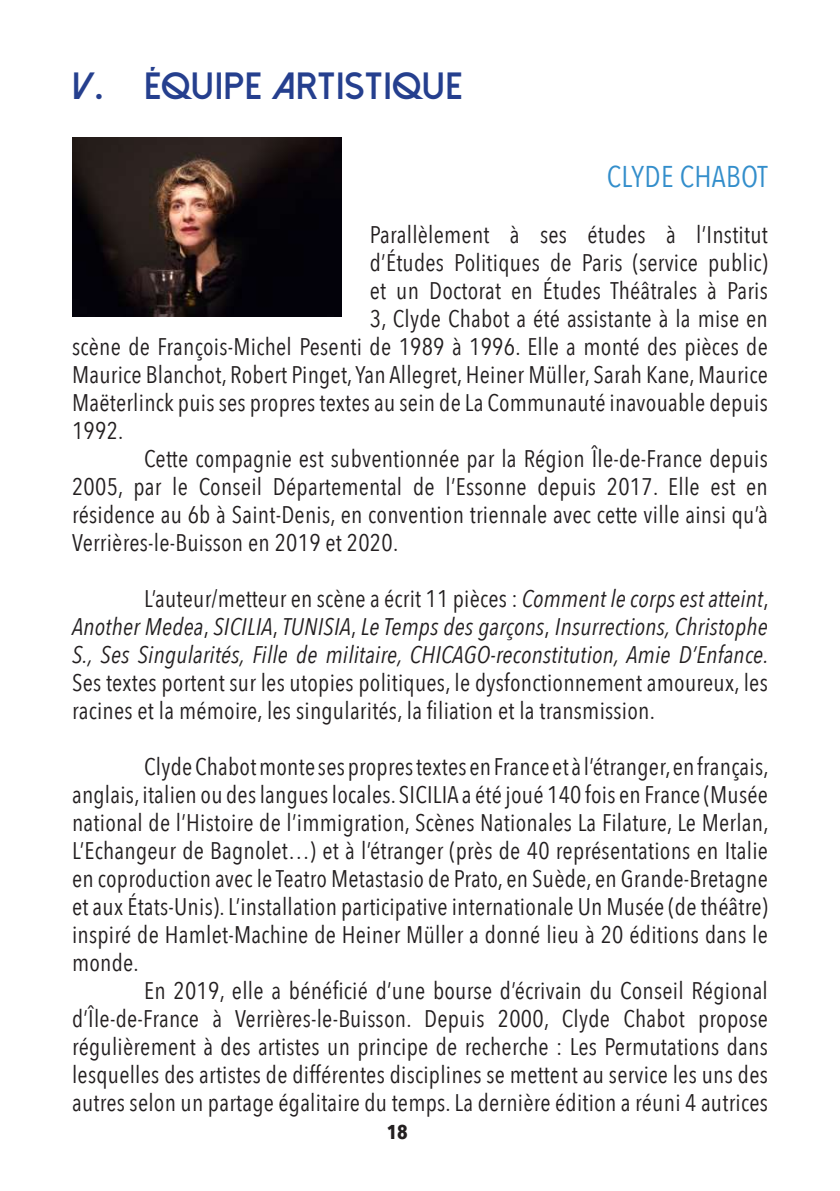
<style>
.page{position:relative;width:840px;height:1191px;background:#fff}
.page>*{position:absolute;margin:0;border:0;box-sizing:border-box;transform-origin:0 0}
.t1{font:800 38px "Dolce Vita";letter-spacing:.01em;color:#253f8e}
.t2{font:30px "Avenir Next Condensed";letter-spacing:.01em;color:#338ecb}
.t3{font:24px/28px "Avenir Next Condensed";letter-spacing:.01em;color:#231f20;text-align:justify}
.t4{font:italic 24px/28px "Avenir Next Condensed";letter-spacing:.01em;color:#231f20;text-align:justify}
.t5{font:700 20px "Avenir Next Condensed";color:#231f20}
.s1{font-style:normal}
</style>
<div class="page">
<img style="left:72px;top:137px;width:269px;height:179px">
<h1 class="t1" style="left:72px;top:66px;width:391px">V. ÉQUIPE ARTISTIQUE</h1>
<p class="t2" style="left:606px;top:150px;width:162px">CLYDE CHABOT</p>
<p class="t3" style="left:369px;top:219px;width:399px">Parallèlement à ses études à l’Institut</p>
<p class="t3" style="left:369px;top:247px;width:399px">d’Études Politiques de Paris (service public)</p>
<p class="t3" style="left:369px;top:275px;width:399px">et un Doctorat en Études Théâtrales à Paris</p>
<p class="t3" style="left:369px;top:303px;width:399px">3, Clyde Chabot a été assistante à la mise en</p>
<p class="t3" style="left:72px;top:331px;width:697px">scène de François-Michel Pesenti de 1989 à 1996. Elle a monté des pièces de</p>
<p class="t3" style="left:72px;top:359px;width:697px">Maurice Blanchot, Robert Pinget, Yan Allegret, Heiner Müller, Sarah Kane, Maurice</p>
<p class="t3" style="left:72px;top:387px;width:697px">Maëterlinck puis ses propres textes au sein de La Communauté inavouable depuis</p>
<p class="t3" style="left:72px;top:415px;width:53px">1992.</p>
<p class="t3" style="left:144px;top:443px;width:625px">Cette compagnie est subventionnée par la Région Île-de-France depuis</p>
<p class="t3" style="left:72px;top:471px;width:697px">2005, par le Conseil Départemental de l’Essonne depuis 2017. Elle est en</p>
<p class="t3" style="left:72px;top:499px;width:697px">résidence au 6b à Saint-Denis, en convention triennale avec cette ville ainsi qu’à</p>
<p class="t3" style="left:72px;top:527px;width:327px">Verrières-le-Buisson en 2019 et 2020.</p>
<p class="t4" style="left:72px;top:584px;width:697px;text-indent:72px"><span class="s1">L’auteur/metteur en scène a écrit 11 pièces :</span> Comment le corps est atteint<span class="s1">, </span>Another Medea<span class="s1">,</span> SICILIA<span class="s1">,</span> TUNISIA<span class="s1">,</span> Le Temps des garçons<span class="s1">,</span> Insurrections, Christophe S., Ses Singularités, Fille de militaire, CHICAGO-reconstitution, Amie D’Enfance.</p>
<p class="t3" style="left:72px;top:667px;width:696px">Ses textes portent sur les utopies politiques, le dysfonctionnement amoureux, les racines et la mémoire, les singularités, la filiation et la transmission.</p>
<p class="t3" style="left:72px;top:751px;width:697px;text-indent:72px">Clyde Chabot monte ses propres textes en France et à l’étranger, en français, anglais, italien ou des langues locales. SICILIA a été joué 140 fois en France (Musée national de l’Histoire de l’immigration, Scènes Nationales La Filature, Le Merlan, L’Echangeur de Bagnolet…) et à l’étranger (près de 40 représentations en Italie en coproduction avec le Teatro Metastasio de Prato, en Suède, en Grande-Bretagne et aux États-Unis). L’installation participative internationale Un Musée (de théâtre) inspiré de Hamlet-Machine de Heiner Müller a donné lieu à 20 éditions dans le monde.</p>
<p class="t3" style="left:72px;top:975px;width:697px;text-indent:72px">En 2019, elle a bénéficié d’une bourse d’écrivain du Conseil Régional d’Île-de-France à Verrières-le-Buisson. Depuis 2000, Clyde Chabot propose régulièrement à des artistes un principe de recherche : Les Permutations dans lesquelles des artistes de différentes disciplines se mettent au service les uns des autres selon un partage égalitaire du temps. La dernière édition a réuni 4 autrices</p>
<p class="t5" style="left:386px;top:1119px;width:22px">18</p>
</div>
